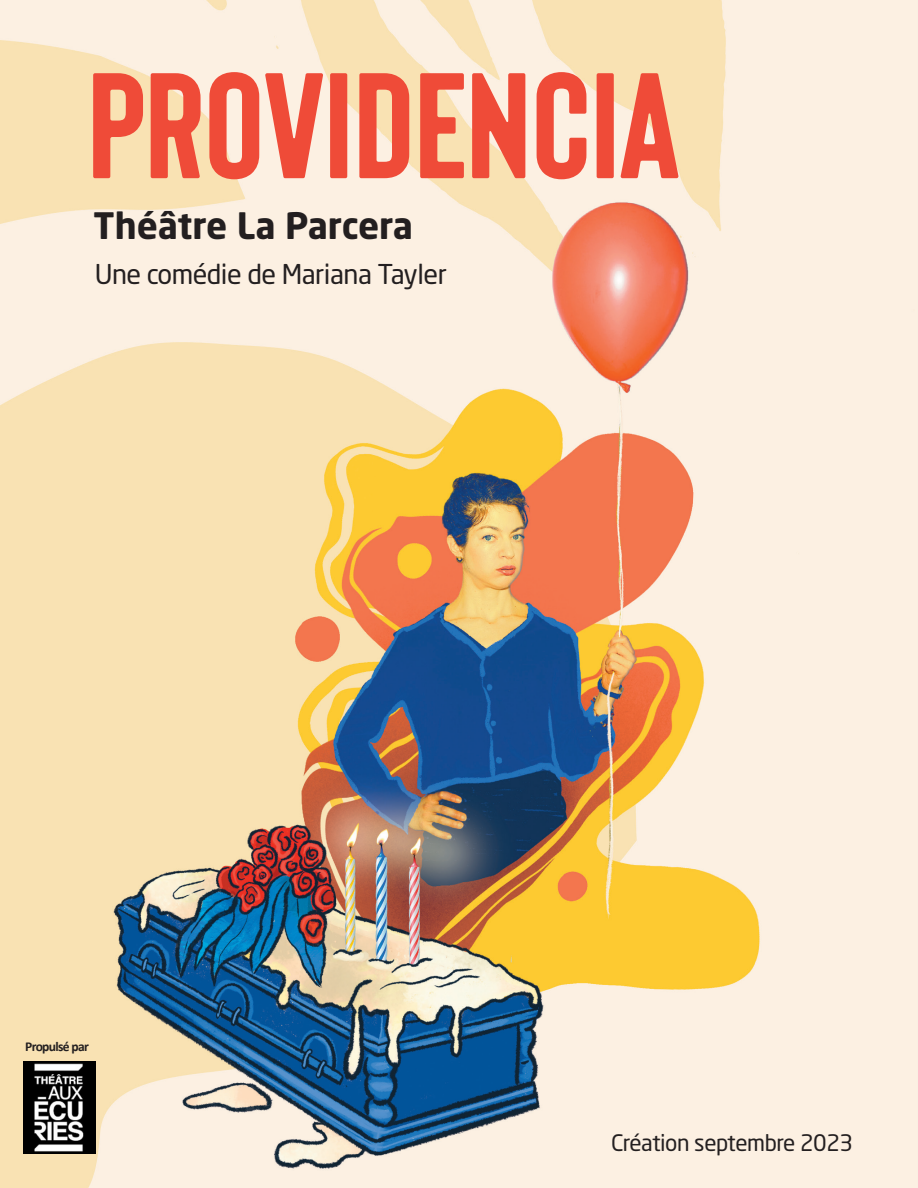
<style>
.page{position:relative;width:918px;height:1188px;background:#fff}
.page>*{position:absolute;margin:0;border:0;box-sizing:border-box;transform-origin:0 0}
.t1{font:150.15px "URBANO Regular";color:#ef4b38}
.t2{font:700 36px "Neo Sans Std";color:#231f20}
.t3{font:27px "Neo Sans Std";letter-spacing:-.02em;color:#231f20}
.t4{font:22.5px "Neo Sans Std";letter-spacing:-.02em;color:#231f20}
.t5{font:700 13.5px "Calibri";letter-spacing:-.05em;color:#231f20}
</style>
<div class="page">
<img style="left:1px;top:0;width:916px;height:1188px">
<img style="left:23px;top:1061px;width:73px;height:92px">
<p class="t1" style="left:87px;top:72px;width:594px">PROVIDENCIA</p>
<p class="t2" style="left:94px;top:203px;width:321px">Théâtre La Parcera</p>
<p class="t3" style="left:95px;top:257px;width:354px">Une comédie de Mariana Tayler</p>
<p class="t5" style="left:25px;top:1037px;width:65px">Propulsé par</p>
<p class="t4" style="left:611px;top:1129px;width:244px">Création septembre 2023</p>
</div>
